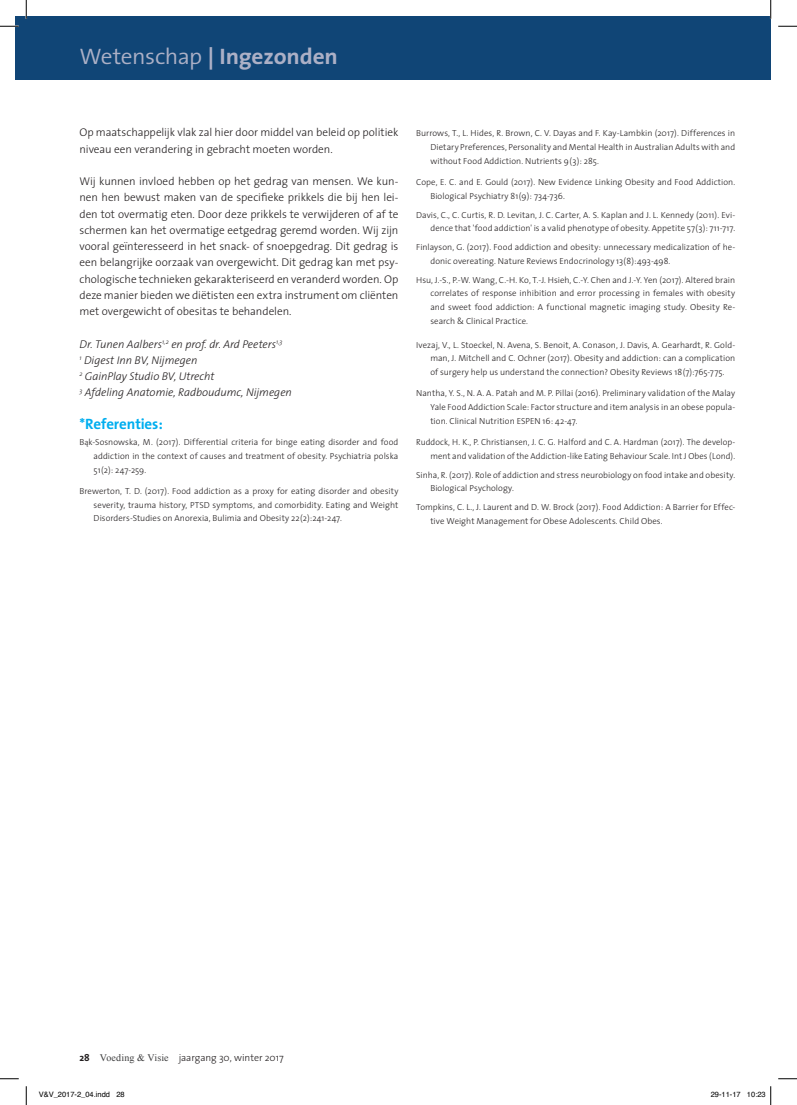
<style>
.page{position:relative;width:797px;height:1105px;background:#fff}
.page>*{position:absolute;margin:0;border:0;box-sizing:border-box;transform-origin:0 0}
.t1{font:700 22.5px "The Sans";letter-spacing:-.01em;color:#acb0c6;scale:1.04 1}
.t2{font:700 15px "The Sans";letter-spacing:-.005em;color:#00aeef}
.t3{font:300 11.25px/16.2px "The Sans";letter-spacing:-.005em;color:#231f20}
.t4{font:italic 300 11.25px/16.2px "The Sans";letter-spacing:-.005em;color:#231f20}
.t5{font:300 10px "The Sans";letter-spacing:-.005em;color:#231f20}
.t6{font:300 8.75px/13.8px "The Sans";letter-spacing:.005em;color:#231f20;text-align:justify}
.t7{font:7.5px "Helvetica";color:#000}
.s1{font-weight:300}
.s2{font-family:"Calibri"}
.s3{font-weight:700}
.s4{font-family:"Times New Roman";font-weight:400;color:#3e3e3f}
</style>
<div class="page">
<div style="left:16px;top:16px;width:754px;height:63px;background:#104576"></div>
<svg style="left:0;top:25px;width:19px;height:2px"></svg>
<svg style="left:778px;top:25px;width:19px;height:2px"></svg>
<svg style="left:0;top:1078px;width:19px;height:1px"></svg>
<svg style="left:778px;top:1078px;width:19px;height:1px"></svg>
<svg style="left:25px;top:0;width:2px;height:19px"></svg>
<svg style="left:25px;top:1086px;width:2px;height:19px"></svg>
<svg style="left:770px;top:0;width:1px;height:19px"></svg>
<svg style="left:770px;top:1086px;width:1px;height:19px"></svg>
<h1 class="t1" style="left:79px;top:38px;width:250px"><span class="s1">Wetenschap</span> | Ingezonden</h1>
<p class="t3" style="left:79px;top:124px;width:320px">Op maatschappelijk vlak zal hier door middel van beleid op politiek niveau een verandering in gebracht moeten worden.</p>
<p class="t3" style="left:79px;top:173px;width:320px;text-align:justify">Wij kunnen invloed hebben op het gedrag van mensen. We kun&shy;nen hen bewust maken van de specifieke prikkels die bij hen lei&shy;den tot overmatig eten. Door deze prikkels te verwijderen of af te schermen kan het overmatige eetgedrag geremd worden. Wij zijn vooral geïnteresseerd in het snack- of snoepgedrag. Dit gedrag is een belangrijke oorzaak van overgewicht. Dit gedrag kan met psy&shy;chologische technieken gekarakteriseerd en veranderd worden. Op deze manier bieden we diëtisten een extra instrument om cliënten met overgewicht of obesitas te behandelen.</p>
<p class="t4" style="left:79px;top:335px;width:214px">Dr. Tunen Aalbers<sup>1,2</sup> en prof. dr. Ard Peeters<sup>1,3<br>1</sup> Digest Inn BV, Nijmegen<br><sup>2</sup> GainPlay Studio BV, Utrecht<br><sup>3</sup> Afdeling Anatomie, Radboudumc, Nijmegen</p>
<h2 class="t2" style="left:79px;top:411px;width:85px">*Referenties:</h2>
<p class="t6" style="left:94px;top:435px;width:306px;text-indent:-14px">B<span class="s2">ą</span>k-Sosnowska, M. (2017). Differential criteria for binge eating disorder and food addiction in the context of causes and treatment of obesity. Psychiatria polska 51(2): 247-259.</p>
<p class="t6" style="left:94px;top:484px;width:306px;text-indent:-14px">Brewerton, T. D. (2017). Food addiction as a proxy for eating disorder and obesity severity, trauma history, PTSD symptoms, and comorbidity. Eating and Weight Disorders-Studies on Anorexia, Bulimia and Obesity 22(2):241-247.</p>
<p class="t6" style="left:430px;top:126px;width:306px;text-indent:-14px">Burrows, T., L. Hides, R. Brown, C. V. Dayas and F. Kay-Lambkin (2017). Differences in Dietary Preferences, Personality and Mental Health in Australian Adults with and without Food Addiction. Nutrients 9(3): 285.</p>
<p class="t6" style="left:430px;top:175px;width:306px;text-indent:-14px">Cope, E. C. and E. Gould (2017). New Evidence Linking Obesity and Food Addiction.<br>Biological Psychiatry 81(9): 734-736.</p>
<p class="t6" style="left:416px;top:207px;width:320px;text-align:right">Davis, C., C. Curtis, R. D. Levitan, J. C. Carter, A. S. Kaplan and J. L. Kennedy (2011). Evi&shy;dence that 'food addiction' is a valid phenotype of obesity. Appetite 57(3): 711-717.</p>
<p class="t6" style="left:430px;top:240px;width:306px;text-indent:-14px">Finlayson, G. (2017). Food addiction and obesity: unnecessary medicalization of he&shy;donic overeating. Nature Reviews Endocrinology 13(8):493-498.</p>
<p class="t6" style="left:430px;top:272px;width:306px;text-indent:-14px">Hsu, J.-S., P.-W. Wang, C.-H. Ko, T.-J. Hsieh, C.-Y. Chen and J.-Y. Yen (2017). Altered brain correlates of response inhibition and error processing in females with obesity and sweet food addiction: A functional magnetic imaging study. Obesity Re&shy;search &amp; Clinical Practice.</p>
<p class="t6" style="left:430px;top:337px;width:306px;text-indent:-14px">Ivezaj, V., L. Stoeckel, N. Avena, S. Benoit, A. Conason, J. Davis, A. Gearhardt, R. Gold&shy;man, J. Mitchell and C. Ochner (2017). Obesity and addiction: can a complication of surgery help us understand the connection? Obesity Reviews 18(7):765-775.</p>
<p class="t6" style="left:430px;top:386px;width:306px;text-indent:-14px">Nantha, Y. S., N. A. A. Patah and M. P. Pillai (2016). Preliminary validation of the Malay Yale Food Addiction Scale: Factor structure and item analysis in an obese popula&shy;tion. Clinical Nutrition ESPEN 16: 42-47.</p>
<p class="t6" style="left:416px;top:435px;width:320px;text-align:right">Ruddock, H. K., P. Christiansen, J. C. G. Halford and C. A. Hardman (2017). The develop&shy;ment and validation of the Addiction-like Eating Behaviour Scale. Int J Obes (Lond).</p>
<p class="t6" style="left:430px;top:467px;width:306px;text-indent:-14px">Sinha, R. (2017). Role of addiction and stress neurobiology on food intake and obesity.<br>Biological Psychology.</p>
<p class="t6" style="left:430px;top:500px;width:306px;text-indent:-14px">Tompkins, C. L., J. Laurent and D. W. Brock (2017). Food Addiction: A Barrier for Effec&shy;tive Weight Management for Obese Adolescents. Child Obes.</p>
<p class="t5" style="left:79px;top:1049px;width:206px"><span class="s3">28</span> <span class="s4">Voeding &amp; Visie</span> jaargang 30, winter 2017</p>
<p class="t7" style="left:39px;top:1089px;width:87px">V&amp;V_2017-2_04.indd 28</p>
<p class="t7" style="left:710px;top:1089px;width:57px">29-11-17 10:23</p>
</div>
